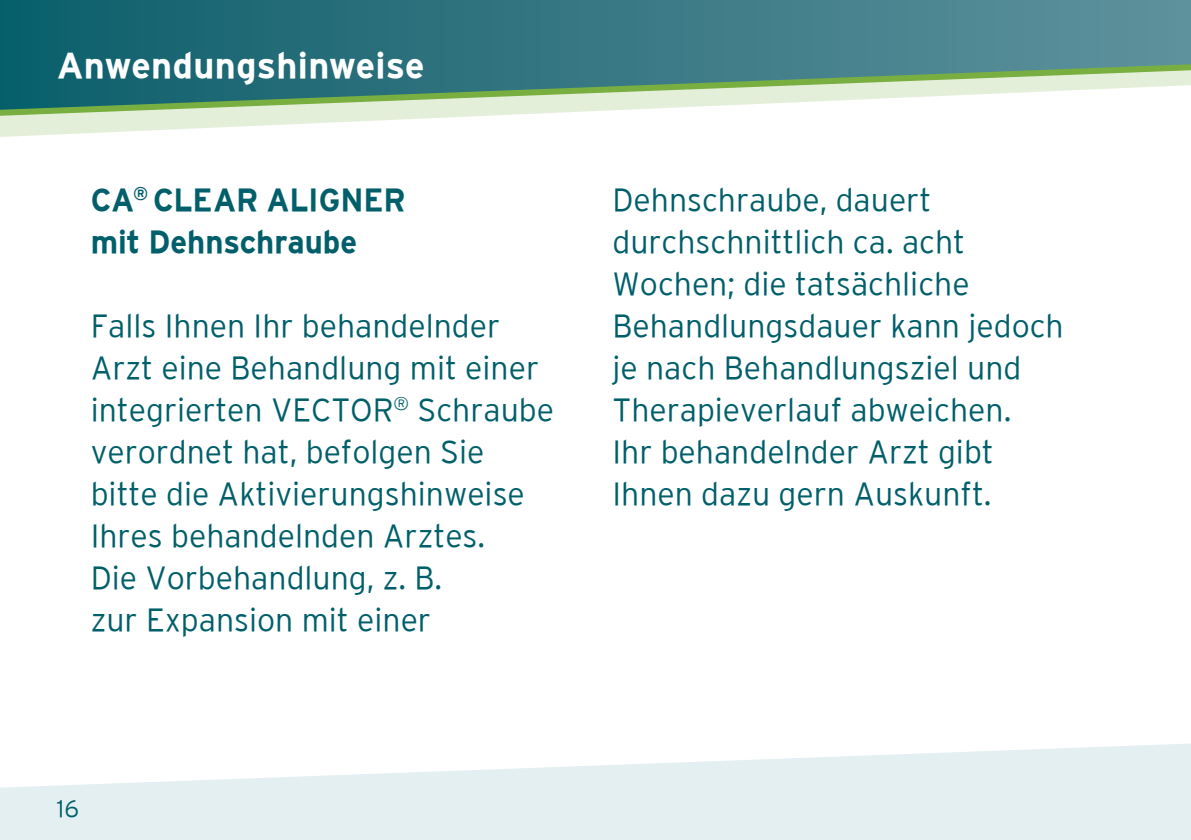
<style>
.page{position:relative;width:1191px;height:840px;background:#fff}
.page>*{position:absolute;margin:0;border:0;box-sizing:border-box;transform-origin:0 0}
.t1{font:700 36px "Interstate";letter-spacing:.005em;color:#fff}
.t2{font:300 32px/42px "Interstate";color:#005f6a}
.t3{font:700 32px/42px "Interstate";letter-spacing:-.005em;color:#005f6a}
.t4{font:300 24px "Interstate";color:#005f6a}
</style>
<div class="page">
<svg style="left:0;top:120px;width:384px;height:17px"></svg>
<svg style="left:0;top:0;width:1191px;height:120px;background:#609595"></svg>
<svg style="left:0;top:743px;width:1191px;height:96px;fill:#e3eff1"></svg>
<p class="t1" style="left:57px;top:45px;width:369px">Anwendungshinweise</p>
<p class="t3" style="left:91px;top:178px;width:316px">CA<sup>®</sup> CLEAR ALIGNER mit Dehnschraube</p>
<p class="t2" style="left:91px;top:304px;width:465px">Falls Ihnen Ihr behandelnder<br>Arzt eine Behandlung mit einer integrierten VECTOR<sup>®</sup> Schraube verordnet hat, befolgen Sie bitte die Aktivierungshinweise<br>Ihres behandelnden Arztes.<br>Die Vorbehandlung, z. B.<br>zur Expansion mit einer</p>
<p class="t2" style="left:612px;top:178px;width:453px">Dehnschraube, dauert durchschnittlich ca. acht<br>Wochen; die tatsächliche<br>Behandlungsdauer kann jedoch je nach Behandlungsziel und<br>Therapieverlauf abweichen.<br>Ihr behandelnder Arzt gibt<br>Ihnen dazu gern Auskunft.</p>
<p class="t4" style="left:57px;top:794px;width:24px">16</p>
</div>
